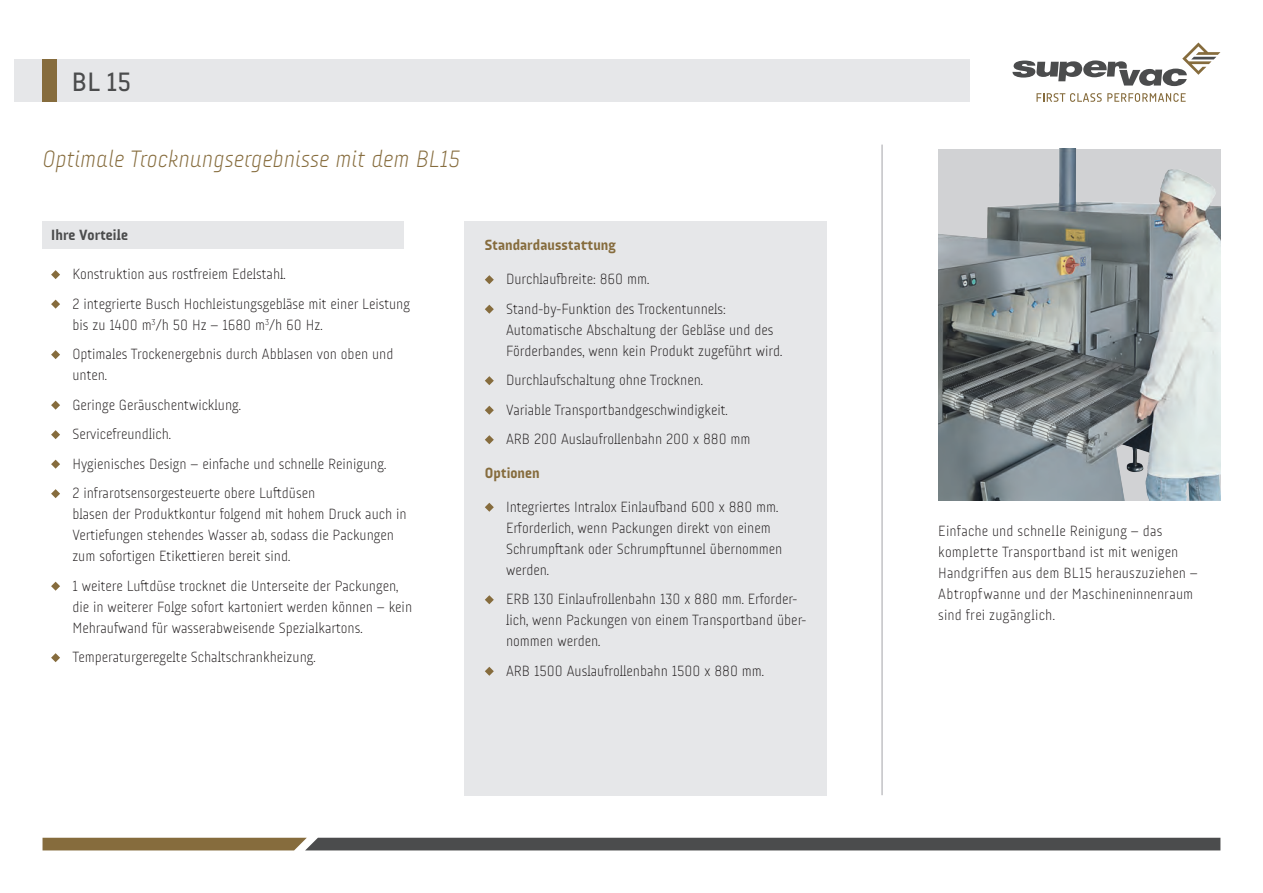
<style>
.page{position:relative;width:1263px;height:893px;background:#fff}
.page>*{position:absolute;margin:0;border:0;box-sizing:border-box;transform-origin:0 0}
.t1{font:27px "Audimat 3000 Regulier";color:#4b4c4d}
.t2{font:24px "Audimat 3000 Leger Italique";color:#866c3d}
.t3{font:15px/21px "Audimat 3000 Leger";color:#231f20}
.t4{font:15px "Audimat 3000 Mi gras";letter-spacing:.005em;color:#866c3d}
.t5{font:15px "Audimat 3000 Mi gras";letter-spacing:.01em;color:#4b4c4d}
</style>
<div class="page">
<img style="left:938px;top:149px;width:282px;height:351px">
<div style="left:15px;top:60px;width:955px;height:42px;background:#e6e7e9"></div>
<div style="left:43px;top:60px;width:14px;height:42px;background:#866c3d"></div>
<svg style="left:1012px;top:43px;width:208px;height:43px"></svg>
<svg style="left:1036px;top:93px;width:149px;height:9px"></svg>
<svg style="left:43px;top:838px;width:1177px;height:12px;background:#59544b"></svg>
<svg style="left:51px;top:270px;width:9px;height:9px"></svg>
<svg style="left:51px;top:300px;width:9px;height:9px"></svg>
<svg style="left:51px;top:350px;width:9px;height:9px"></svg>
<svg style="left:51px;top:401px;width:9px;height:9px"></svg>
<svg style="left:51px;top:430px;width:9px;height:9px"></svg>
<svg style="left:51px;top:460px;width:9px;height:9px"></svg>
<svg style="left:51px;top:489px;width:9px;height:9px"></svg>
<svg style="left:51px;top:582px;width:9px;height:9px"></svg>
<svg style="left:51px;top:653px;width:9px;height:9px"></svg>
<div style="left:43px;top:221px;width:361px;height:27px;background:#e6e7e9"></div>
<hr style="left:882px;top:145px;width:1px;height:650px;background:#a3a4a8">
<div style="left:464px;top:221px;width:363px;height:574px;background:#e6e7e9"></div>
<svg style="left:485px;top:275px;width:9px;height:9px"></svg>
<svg style="left:485px;top:305px;width:9px;height:9px"></svg>
<svg style="left:485px;top:376px;width:9px;height:9px"></svg>
<svg style="left:485px;top:406px;width:9px;height:9px"></svg>
<svg style="left:485px;top:435px;width:9px;height:9px"></svg>
<svg style="left:485px;top:503px;width:9px;height:9px"></svg>
<svg style="left:485px;top:595px;width:9px;height:9px"></svg>
<svg style="left:485px;top:667px;width:9px;height:9px"></svg>
<h1 class="t1" style="left:72px;top:65px;width:61px">BL 15</h1>
<h2 class="t2" style="left:43px;top:144px;width:419px">Optimale Trocknungsergebnisse mit dem BL15</h2>
<p class="t5" style="left:51px;top:226px;width:78px">Ihre Vorteile</p>
<p class="t3" style="left:72px;top:259px;width:339px;line-height:29.5px">Konstruktion aus rostfreiem Edelstahl.<br>2 integrierte Busch Hochleistungsgebläse mit einer Leistung</p>
<p class="t3" style="left:72px;top:310px;width:323px;line-height:29.5px">bis zu 1400 m<sup>3</sup>/h 50 Hz – 1680 m<sup>3</sup>/h 60 Hz.<br>Optimales Trockenergebnis durch Abblasen von oben und</p>
<p class="t3" style="left:72px;top:360px;width:315px;line-height:29.5px">unten.<br>Geringe Geräuschentwicklung.<br>Servicefreundlich.<br>Hygienisches Design – einfache und schnelle Reinigung.<br>2 infrarotsensorgesteuerte obere Luftdüsen</p>
<p class="t3" style="left:72px;top:503px;width:336px">blasen der Produktkontur folgend mit hohem Druck auch in<br>Vertiefungen stehendes Wasser ab, sodass die Packungen zum sofortigen Etikettieren bereit sind.</p>
<p class="t3" style="left:72px;top:575px;width:341px">1 weitere Luftdüse trocknet die Unterseite der Packungen, die in weiterer Folge sofort kartoniert werden können – kein<br>Mehraufwand für wasserabweisende Spezialkartons.</p>
<p class="t3" style="left:72px;top:646px;width:245px">Temperaturgeregelte Schaltschrankheizung.</p>
<p class="t4" style="left:485px;top:236px;width:133px">Standardausstattung</p>
<p class="t3" style="left:506px;top:264px;width:221px;line-height:29.5px">Durchlaufbreite: 860 mm.<br>Stand-by-Funktion des Trockentunnels:</p>
<p class="t3" style="left:506px;top:319px;width:278px">Automatische Abschaltung der Gebläse und des<br>Förderbandes, wenn kein Produkt zugeführt wird.</p>
<p class="t3" style="left:506px;top:365px;width:246px;line-height:29.5px">Durchlaufschaltung ohne Trocknen.<br>Variable Transportbandgeschwindigkeit.<br>ARB 200 Auslaufrollenbahn 200 x 880 mm</p>
<p class="t4" style="left:485px;top:464px;width:56px">Optionen</p>
<p class="t3" style="left:506px;top:496px;width:278px">Integriertes Intralox Einlaufband 600 x 880 mm.<br>Erforderlich, wenn Packungen direkt von einem Schrumpftank oder Schrumpftunnel übernommen werden.</p>
<p class="t3" style="left:506px;top:588px;width:302px">ERB 130 Einlaufrollenbahn 130 x 880 mm. Erforder&shy;lich, wenn Packungen von einem Transportband über&shy;nommen werden.</p>
<p class="t3" style="left:506px;top:660px;width:259px">ARB 1500 Auslaufrollenbahn 1500 x 880 mm.</p>
<p class="t3" style="left:938px;top:521px;width:261px">Einfache und schnelle Reinigung – das komplette Transportband ist mit wenigen Handgriffen aus dem BL15 herauszuziehen – Abtropfwanne und der Maschineninnenraum sind frei zugänglich.</p>
</div>
